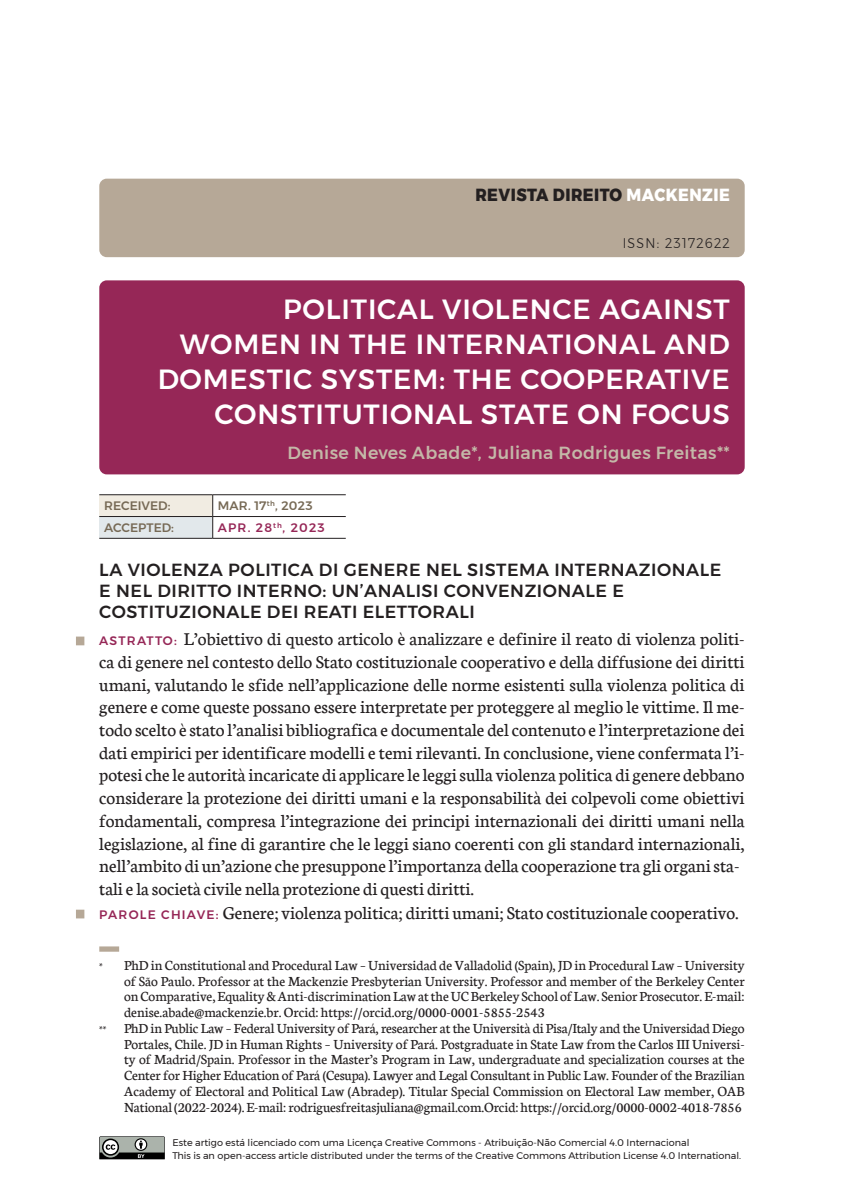
<style>
.page{position:relative;width:844px;height:1191px;background:#fff}
.page>*{position:absolute;margin:0;border:0;box-sizing:border-box;transform-origin:0 0}
.t1{font:500 27.65px/35px "Montserrat";letter-spacing:.03em;color:#fff;text-align:right}
.t2{font:19.25px/22.8px "Neuton";color:#231f20}
.t3{font:500 17.5px/21px "Montserrat";letter-spacing:.03em;color:#231f20}
.t4{font:500 17.5px "Montserrat";letter-spacing:.02em;color:#c4b8a8}
.t5{font:800 17.5px "Montserrat";letter-spacing:.03em;color:#231f20;scale:.9 1}
.t6{font:14.88px "Neuton";color:#231f20}
.t7{font:300 14px "Montserrat";letter-spacing:.1em;color:#231f20;scale:.9 1}
.t8{font:500 12.25px "Montserrat";color:#776a56}
.t9{font:500 12.25px "Montserrat";letter-spacing:.025em;color:#776a56}
.t10{font:500 12.25px "Montserrat";letter-spacing:.1em;color:#962757}
.t11{font:9.62px/12.2px "Montserrat";color:#231f20}
.s1{color:#fff}
.s2{font-family:"Montserrat";font-weight:500;font-size:12.25px;color:#962757}
.s3{font-weight:700;font-size:11.38px}
</style>
<div class="page">
<div style="left:99px;top:280px;width:645px;height:194px;background:#962757;border-radius:7px"></div>
<div style="left:99px;top:946px;width:20px;height:5px;background:#b6a897"></div>
<div style="left:99px;top:179px;width:645px;height:78px;background:#b6a897;border-radius:7px"></div>
<svg style="left:99px;top:1136px;width:66px;height:23px;background:#777b77"></svg>
<div style="left:99px;top:495px;width:114px;height:21px;background:#f1ece2"></div>
<div style="left:99px;top:516px;width:114px;height:22px;background:#e2e8eb"></div>
<hr style="left:99px;top:494px;width:114px;height:1px;background:#231f20">
<hr style="left:213px;top:494px;width:133px;height:1px;background:#231f20">
<hr style="left:99px;top:516px;width:114px;height:1px;background:#231f20">
<hr style="left:99px;top:538px;width:114px;height:1px;background:#231f20">
<svg style="left:212px;top:495px;width:1px;height:43px"></svg>
<hr style="left:213px;top:516px;width:133px;height:1px;background:#231f20">
<hr style="left:213px;top:538px;width:133px;height:1px;background:#231f20">
<div style="left:76px;top:636px;width:8px;height:9px;background:#b6a897"></div>
<div style="left:76px;top:909px;width:8px;height:9px;background:#b6a897"></div>
<p class="t5" style="left:475px;top:180px;width:284px">REVISTA DIREITO <span class="s1">MACKENZIE</span></p>
<p class="t7" style="left:622px;top:232px;width:120px">ISSN: 23172622</p>
<h1 class="t1" style="left:158px;top:291px;width:573px">POLITICAL VIOLENCE AGAINST<br>WOMEN IN THE INTERNATIONAL AND<br>DOMESTIC SYSTEM: THE COOPERATIVE<br>CONSTITUTIONAL STATE ON FOCUS</h1>
<p class="t4" style="left:287px;top:439px;width:443px">Denise Neves Abade*, Juliana Rodrigues Freitas**</p>
<p class="t8" style="left:104px;top:496px;width:68px">RECEIVED:</p>
<p class="t9" style="left:218px;top:496px;width:96px">MAR. 17<sup>th</sup>, 2023</p>
<p class="t8" style="left:104px;top:518px;width:71px">ACCEPTED:</p>
<p class="t10" style="left:218px;top:517px;width:108px">APR. 28<sup>th</sup>, 2023</p>
<p class="t3" style="left:99px;top:559px;width:623px">LA VIOLENZA POLITICA DI GENERE NEL SISTEMA INTERNAZIONALE<br>E NEL DIRITTO INTERNO: UN’ANALISI CONVENZIONALE E<br>COSTITUZIONALE DEI REATI ELETTORALI</p>
<p class="t2" style="left:99px;top:628px;width:646px"><span class="s2">ASTRATTO:</span> L’obiettivo di questo articolo è analizzare e definire il reato di violenza politi&shy;ca di genere nel contesto dello Stato costituzionale cooperativo e della diffusione dei diritti umani, valutando le sfide nell’applicazione delle norme esistenti sulla violenza politica di genere e come queste possano essere interpretate per proteggere al meglio le vittime. Il me&shy;todo scelto è stato l’analisi bibliografica e documentale del contenuto e l’interpretazione dei dati empirici per identificare modelli e temi rilevanti. In conclusione, viene confermata l’i&shy;potesi che le autorità incaricate di applicare le leggi sulla violenza politica di genere debbano considerare la protezione dei diritti umani e la responsabilità dei colpevoli come obiettivi fondamentali, compresa l’integrazione dei principi internazionali dei diritti umani nella legislazione, al fine di garantire che le leggi siano coerenti con gli standard internazionali, nell’ambito di un’azione che presuppone l’importanza della cooperazione tra gli organi sta&shy;tali e la società civile nella protezione di questi diritti.<br><span class="s2">PAROLE CHIAVE:</span> Genere; violenza politica; diritti umani; Stato costituzionale cooperativo.</p>
<p class="t6" style="left:99px;top:957px;width:646px"><span class="s3">*</span> PhD in Constitutional and Procedural Law – Universidad de Valladolid (Spain), JD in Procedural Law – University</p>
<p class="t6" style="left:124px;top:973px;width:622px">of São Paulo. Professor at the Mackenzie Presbyterian University. Professor and member of the Berkeley Center</p>
<p class="t6" style="left:124px;top:989px;width:622px">on Comparative, Equality &amp; Anti-discrimination Law at the UC Berkeley School of Law. Senior Prosecutor. E-mail:</p>
<p class="t6" style="left:124px;top:1004px;width:422px">denise.abade@mackenzie.br. Orcid: https://orcid.org/0000-0001-5855-2543</p>
<p class="t6" style="left:99px;top:1020px;width:646px"><span class="s3">**</span> PhD in Public Law – Federal University of Pará, researcher at the Università di Pisa/Italy and the Universidad Diego</p>
<p class="t6" style="left:124px;top:1036px;width:622px">Portales, Chile. JD in Human Rights – University of Pará. Postgraduate in State Law from the Carlos III Universi-</p>
<p class="t6" style="left:124px;top:1052px;width:622px">ty of Madrid/Spain. Professor in the Master’s Program in Law, undergraduate and specialization courses at the</p>
<p class="t6" style="left:124px;top:1067px;width:622px">Center for Higher Education of Pará (Cesupa). Lawyer and Legal Consultant in Public Law. Founder of the Brazilian</p>
<p class="t6" style="left:124px;top:1083px;width:622px">Academy of Electoral and Political Law (Abradep). Titular Special Commission on Electoral Law member, OAB</p>
<p class="t6" style="left:124px;top:1099px;width:619px">National (2022-2024). E-mail: rodriguesfreitasjuliana@gmail.com.Orcid: https://orcid.org/0000-0002-4018-7856</p>
<p class="t11" style="left:172px;top:1136px;width:570px">Este artigo está licenciado com uma Licença Creative Commons - Atribuição-Não Comercial 4.0 Internacional<br>This is an open-access article distributed under the terms of the Creative Commons Attribution License 4.0 International.</p>
</div>
